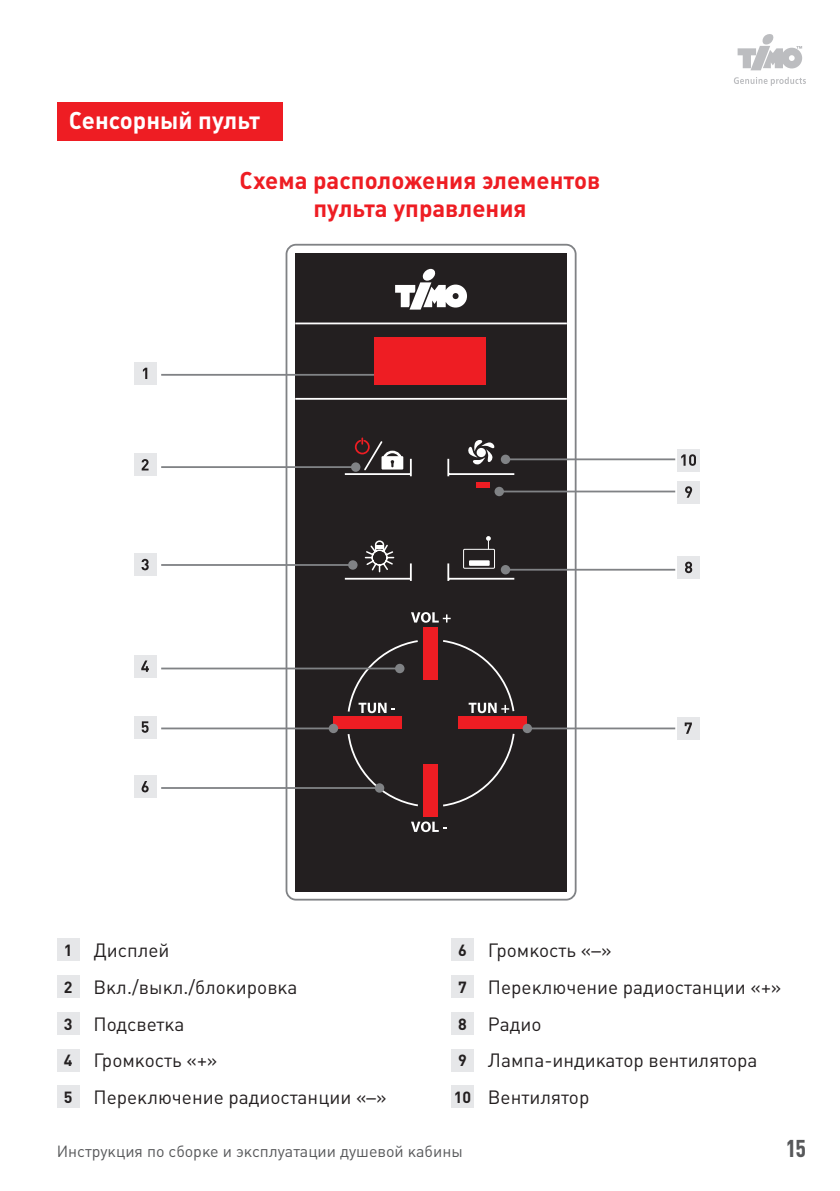
<style>
.page{position:relative;width:840px;height:1191px;background:#fff}
.page>*{position:absolute;margin:0;border:0;box-sizing:border-box;transform-origin:0 0}
.t1{font:700 24px/28px "Plumb";color:#ee1d23;text-align:center}
.t2{font:700 24px "Plumb";color:#fff}
.t3{font:700 24px "Plumb Condensed";color:#57585a}
.t4{font:19px "Plumb";color:#231f20}
.t5{font:16px "Plumb";color:#57585a}
.t6{font:700 16px "Plumb";color:#231f20}
</style>
<div class="page">
<svg style="left:737px;top:34px;width:64px;height:36px"></svg>
<svg style="left:734px;top:77px;width:71px;height:8px"></svg>
<div style="left:57px;top:102px;width:225px;height:39px;background:#ee1d23"></div>
<div style="left:295px;top:253px;width:271px;height:638px;background:#231f20"></div>
<div style="left:285px;top:244px;width:291px;height:656px;border:2px solid #808285;border-radius:9px"></div>
<svg style="left:293px;top:322px;width:275px;height:485px"></svg>
<div style="left:423px;top:628px;width:14px;height:52px;background:#ee1d23"></div>
<div style="left:423px;top:764px;width:14px;height:53px;background:#ee1d23"></div>
<div style="left:333px;top:716px;width:69px;height:12px;background:#ee1d23"></div>
<div style="left:458px;top:716px;width:69px;height:12px;background:#ee1d23"></div>
<svg style="left:354px;top:436px;width:49px;height:36px"></svg>
<svg style="left:467px;top:439px;width:28px;height:26px"></svg>
<div style="left:463px;top:549px;width:31px;height:19px;border:1px solid #fff"></div>
<div style="left:468px;top:560px;width:21px;height:6px;background:#fff"></div>
<svg style="left:486px;top:536px;width:4px;height:13px"></svg>
<svg style="left:364px;top:539px;width:31px;height:34px"></svg>
<hr style="left:161px;top:374px;width:216px;height:2px;background:#808285">
<hr style="left:161px;top:466px;width:194px;height:2px;background:#808285">
<hr style="left:161px;top:564px;width:191px;height:2px;background:#808285">
<hr style="left:161px;top:667px;width:238px;height:2px;background:#808285">
<hr style="left:161px;top:727px;width:172px;height:2px;background:#808285">
<hr style="left:161px;top:787px;width:218px;height:2px;background:#808285">
<hr style="left:527px;top:727px;width:147px;height:2px;background:#808285">
<hr style="left:505px;top:569px;width:169px;height:1px;background:#808285">
<hr style="left:499px;top:490px;width:175px;height:2px;background:#808285">
<hr style="left:505px;top:458px;width:169px;height:2px;background:#808285">
<div style="left:475px;top:482px;width:14px;height:5px;background:#ee1d23"></div>
<svg style="left:500px;top:454px;width:10px;height:10px"></svg>
<div style="left:494px;top:487px;width:9px;height:9px;background:#808285;border-radius:50%"></div>
<div style="left:500px;top:565px;width:10px;height:9px;background:#808285;border-radius:50%"></div>
<div style="left:522px;top:723px;width:9px;height:10px;background:#808285;border-radius:50%"></div>
<div style="left:374px;top:783px;width:10px;height:9px;background:#808285;border-radius:50%"></div>
<svg style="left:328px;top:723px;width:10px;height:10px"></svg>
<div style="left:395px;top:664px;width:9px;height:9px;background:#808285;border-radius:50%"></div>
<div style="left:348px;top:560px;width:9px;height:9px;background:#808285;border-radius:50%"></div>
<div style="left:351px;top:462px;width:9px;height:10px;background:#808285;border-radius:50%"></div>
<svg style="left:411px;top:612px;width:39px;height:10px"></svg>
<svg style="left:411px;top:821px;width:35px;height:11px"></svg>
<svg style="left:358px;top:702px;width:37px;height:11px"></svg>
<svg style="left:468px;top:702px;width:41px;height:11px"></svg>
<svg style="left:395px;top:269px;width:72px;height:40px"></svg>
<div style="left:134px;top:362px;width:22px;height:22px;background:#e6e7e9"></div>
<svg style="left:143px;top:368px;width:4px;height:11px"></svg>
<div style="left:374px;top:337px;width:112px;height:47px;background:#ee1d23"></div>
<div style="left:134px;top:453px;width:22px;height:23px;background:#e6e7e9"></div>
<svg style="left:142px;top:459px;width:6px;height:11px"></svg>
<div style="left:134px;top:553px;width:22px;height:23px;background:#e6e7e9"></div>
<svg style="left:141px;top:559px;width:8px;height:11px"></svg>
<div style="left:134px;top:655px;width:22px;height:22px;background:#e6e7e9"></div>
<svg style="left:141px;top:660px;width:8px;height:12px"></svg>
<div style="left:134px;top:716px;width:22px;height:22px;background:#e6e7e9"></div>
<svg style="left:141px;top:721px;width:7px;height:11px"></svg>
<div style="left:134px;top:775px;width:22px;height:23px;background:#e6e7e9"></div>
<svg style="left:141px;top:781px;width:7px;height:11px"></svg>
<div style="left:676px;top:717px;width:23px;height:22px;background:#e6e7e9"></div>
<svg style="left:684px;top:722px;width:7px;height:12px"></svg>
<div style="left:677px;top:481px;width:22px;height:22px;background:#e6e7e9"></div>
<svg style="left:685px;top:486px;width:6px;height:12px"></svg>
<div style="left:677px;top:556px;width:22px;height:22px;background:#e6e7e9"></div>
<svg style="left:685px;top:561px;width:6px;height:12px"></svg>
<div style="left:677px;top:449px;width:22px;height:22px;background:#e6e7e9"></div>
<svg style="left:681px;top:454px;width:14px;height:12px"></svg>
<div style="left:451px;top:1048px;width:22px;height:23px;background:#e6e7e9"></div>
<div style="left:451px;top:1012px;width:22px;height:22px;background:#e6e7e9"></div>
<div style="left:451px;top:975px;width:22px;height:23px;background:#e6e7e9"></div>
<div style="left:451px;top:938px;width:22px;height:23px;background:#e6e7e9"></div>
<div style="left:57px;top:1085px;width:22px;height:23px;background:#e6e7e9"></div>
<div style="left:57px;top:975px;width:22px;height:23px;background:#e6e7e9"></div>
<div style="left:57px;top:938px;width:22px;height:23px;background:#e6e7e9"></div>
<div style="left:57px;top:1048px;width:22px;height:23px;background:#e6e7e9"></div>
<div style="left:57px;top:1012px;width:22px;height:22px;background:#e6e7e9"></div>
<div style="left:451px;top:1085px;width:22px;height:23px;background:#e6e7e9"></div>
<p class="t2" style="left:69px;top:107px;width:192px">Сенсорный пульт</p>
<p class="t1" style="left:239px;top:166px;width:362px">Схема расположения элементов пульта управления</p>
<p class="t6" style="left:64px;top:941px;width:10px">1</p>
<p class="t6" style="left:64px;top:978px;width:10px">2</p>
<p class="t6" style="left:64px;top:1014px;width:10px">3</p>
<p class="t6" style="left:64px;top:1051px;width:10px">4</p>
<p class="t6" style="left:64px;top:1088px;width:10px">5</p>
<p class="t4" style="left:93px;top:939px;width:77px">Дисплей</p>
<p class="t4" style="left:487px;top:939px;width:125px">Громкость «–»</p>
<p class="t4" style="left:93px;top:976px;width:205px">Вкл./выкл./блокировка</p>
<p class="t4" style="left:487px;top:976px;width:295px">Переключение радиостанции «+»</p>
<p class="t4" style="left:93px;top:1013px;width:92px">Подсветка</p>
<p class="t4" style="left:487px;top:1013px;width:55px">Радио</p>
<p class="t4" style="left:93px;top:1049px;width:125px">Громкость «+»</p>
<p class="t4" style="left:487px;top:1049px;width:271px">Лампа-индикатор вентилятора</p>
<p class="t4" style="left:93px;top:1086px;width:294px">Переключение радиостанции «–»</p>
<p class="t4" style="left:487px;top:1086px;width:103px">Вентилятор</p>
<p class="t6" style="left:458px;top:941px;width:10px">6</p>
<p class="t6" style="left:458px;top:978px;width:10px">7</p>
<p class="t6" style="left:458px;top:1014px;width:10px">8</p>
<p class="t6" style="left:458px;top:1051px;width:10px">9</p>
<p class="t6" style="left:453px;top:1088px;width:19px">10</p>
<p class="t5" style="left:57px;top:1142px;width:407px">Инструкция по сборке и эксплуатации душевой кабины</p>
<p class="t3" style="left:785px;top:1135px;width:21px">15</p>
</div>
